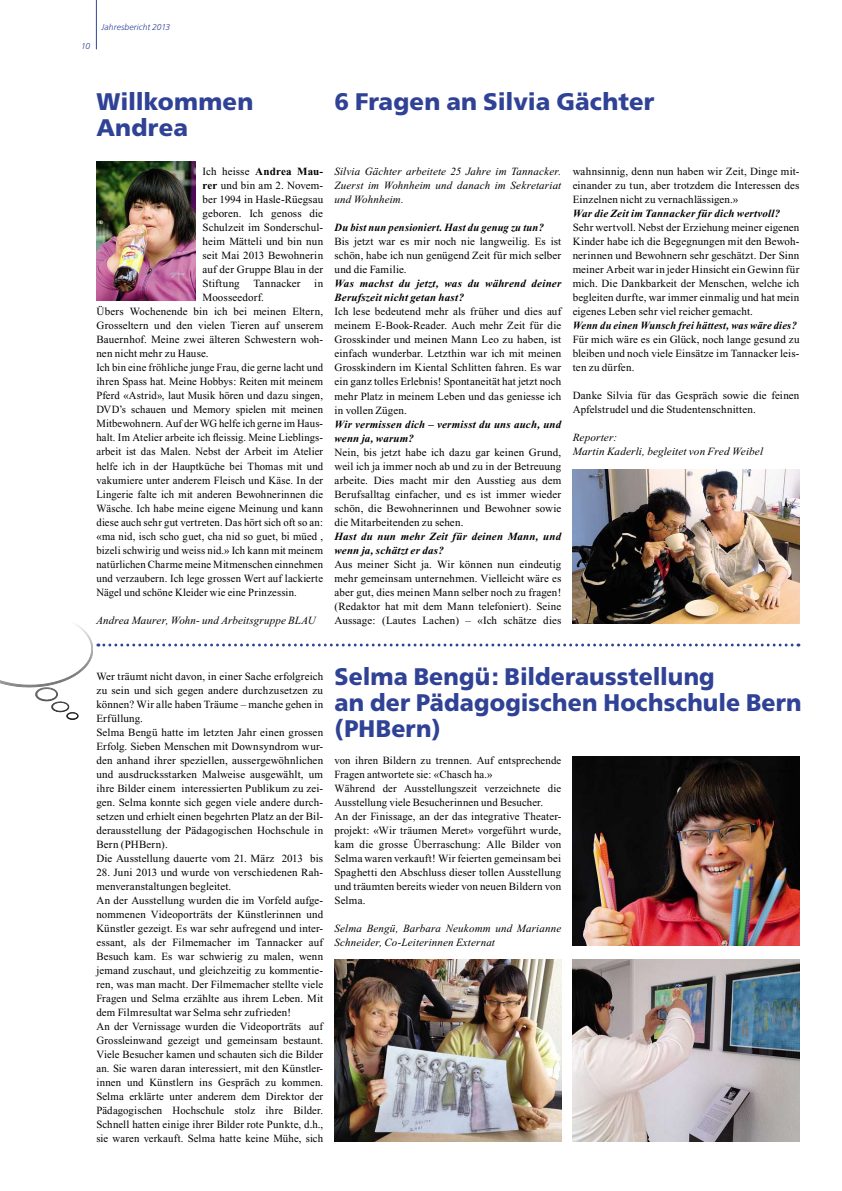
<style>
.page{position:relative;width:842px;height:1191px;background:#fff}
.page>*{position:absolute;margin:0;border:0;box-sizing:border-box;transform-origin:0 0}
.t1{font:900 24px/26px "Frutiger";letter-spacing:.005em;color:#304296;scale:.96 1}
.t2{font:900 24px/26px "Frutiger";letter-spacing:.005em;color:#304296}
.t3{font:11px/14px "Times New Roman";letter-spacing:.01em;color:#000;text-align:justify}
.t4{font:italic 11px/14px "Times New Roman";letter-spacing:.01em;color:#000}
.t5{font:italic 700 11px/14px "Times New Roman";letter-spacing:.015em;color:#000}
.t6{font:italic 700 11px "Times New Roman";letter-spacing:.015em;color:#000;scale:.95 1}
.t7{font:italic 700 11px "Times New Roman";letter-spacing:.015em;color:#000;scale:.96 1}
.t8{font:italic 300 8.5px "Frutiger";letter-spacing:.01em;color:#304296}
.s1{font-weight:700}
</style>
<div class="page">
<hr style="left:96px;top:0;width:1px;height:49px;background:#304296">
<img style="left:96px;top:162px;width:99px;height:138px">
<svg style="left:0;top:612px;width:799px;height:107px"></svg>
<img style="left:334px;top:959px;width:227px;height:182px">
<img style="left:573px;top:756px;width:226px;height:189px">
<img style="left:573px;top:959px;width:226px;height:182px">
<img style="left:573px;top:469px;width:226px;height:154px">
<p class="t8" style="left:81px;top:42px;width:11px">10</p>
<p class="t8" style="left:102px;top:23px;width:70px">Jahresbericht 2013</p>
<h1 class="t2" style="left:96px;top:88px;width:158px">Willkommen<br>Andrea</h1>
<p class="t3" style="left:203px;top:166px;width:122px">Ich heisse <span class="s1">Andrea Mau&shy;rer</span> und bin am 2. Novem&shy;ber 1994 in Hasle-Rüegsau geboren. Ich genoss die Schulzeit im Sonderschul&shy;heim Mätteli und bin nun seit Mai 2013 Bewohnerin auf der Gruppe Blau in der Stiftung</p>
<p class="t3" style="left:253px;top:278px;width:49px">Tannacker</p>
<p class="t3" style="left:314px;top:278px;width:10px">in</p>
<p class="t3" style="left:96px;top:292px;width:228px;text-align:left;text-indent:106px">Moosseedorf.<br>Übers Wochenende bin ich bei meinen Eltern, Grosseltern und den vielen Tieren auf unserem Bauernhof. Meine zwei älteren Schwestern woh&shy;nen nicht mehr zu Hause.<br>Ich bin eine fröhliche junge Frau, die gerne lacht und ihren Spass hat. Meine Hobbys: Reiten mit meinem Pferd «Astrid», laut Musik hören und dazu singen, DVD’s schauen und Memory spielen mit meinen Mitbewohnern. Auf der WG helfe ich gerne im Haus&shy;halt. Im Atelier arbeite ich fleissig. Meine Lieblings&shy;arbeit ist das Malen. Nebst der Arbeit im Atelier helfe ich in der Hauptküche bei Thomas mit und vakumiere unter anderem Fleisch und Käse. In der Lingerie falte ich mit anderen Bewohnerinnen die Wäsche. Ich habe meine eigene Meinung und kann diese auch sehr gut vertreten. Das hört sich oft so an: «ma nid, isch scho guet, cha nid so guet, bi müed , bizeli schwirig und weiss nid.» Ich kann mit meinem natürlichen Charme meine Mitmenschen einnehmen und verzaubern. Ich lege grossen Wert auf lackierte Nägel und schöne Kleider wie eine Prinzessin.</p>
<p class="t4" style="left:96px;top:614px;width:221px">Andrea Maurer, Wohn- und Arbeitsgruppe BLAU</p>
<h1 class="t2" style="left:334px;top:88px;width:322px">6 Fragen an Silvia Gächter</h1>
<p class="t4" style="left:334px;top:166px;width:228px;text-align:justify">Silvia Gächter arbeitete 25 Jahre im Tannacker.<br>Zuerst im Wohnheim und danach im Sekretariat und Wohnheim.</p>
<p class="t7" style="left:334px;top:222px;width:220px">Du bist nun pensioniert. Hast du genug zu tun?</p>
<p class="t3" style="left:334px;top:236px;width:228px">Bis jetzt war es mir noch nie langweilig. Es ist schön, habe ich nun genügend Zeit für mich selber und die Familie.</p>
<p class="t5" style="left:334px;top:277px;width:228px">Was machst du jetzt, was du während deiner<br>Berufszeit nicht getan hast?</p>
<p class="t3" style="left:334px;top:306px;width:228px">Ich lese bedeutend mehr als früher und dies auf meinem E-Book-Reader. Auch mehr Zeit für die Grosskinder und meinen Mann Leo zu haben, ist einfach wunderbar. Letzthin war ich mit meinen Grosskindern im Kiental Schlitten fahren. Es war ein ganz tolles Erlebnis! Spontaneität hat jetzt noch mehr Platz in meinem Leben und das geniesse ich in vollen Zügen.</p>
<p class="t5" style="left:334px;top:417px;width:228px">Wir vermissen dich – vermisst du uns auch, und wenn ja, warum?</p>
<p class="t3" style="left:334px;top:446px;width:228px">Nein, bis jetzt habe ich dazu gar keinen Grund, weil ich ja immer noch ab und zu in der Betreuung arbeite. Dies macht mir den Ausstieg aus dem Berufsalltag einfacher, und es ist immer wieder schön, die Bewohnerinnen und Bewohner sowie die Mitarbeitenden zu sehen.</p>
<p class="t5" style="left:334px;top:529px;width:228px">Hast du nun mehr Zeit für deinen Mann, und wenn ja, schätzt er das?</p>
<p class="t3" style="left:334px;top:558px;width:228px">Aus meiner Sicht ja. Wir können nun eindeutig mehr gemeinsam unternehmen. Vielleicht wäre es aber gut, dies meinen Mann selber noch zu fragen! (Redaktor hat mit dem Mann telefoniert). Seine Aussage: (Lautes Lachen) – «Ich schätze dies</p>
<p class="t3" style="left:573px;top:166px;width:228px">wahnsinnig, denn nun haben wir Zeit, Dinge mit&shy;einander zu tun, aber trotzdem die Interessen des Einzelnen nicht zu vernachlässigen.»</p>
<p class="t5" style="left:573px;top:207px;width:209px">War die Zeit im Tannacker für dich wertvoll?</p>
<p class="t3" style="left:573px;top:222px;width:228px">Sehr wertvoll. Nebst der Erziehung meiner eigenen Kinder habe ich die Begegnungen mit den Bewoh&shy;nerinnen und Bewohnern sehr geschätzt. Der Sinn meiner Arbeit war in jeder Hinsicht ein Gewinn für mich. Die Dankbarkeit der Menschen, welche ich begleiten durfte, war immer einmalig und hat mein eigenes Leben sehr viel reicher gemacht.</p>
<p class="t6" style="left:573px;top:320px;width:238px">Wenn du einen Wunsch frei hättest, was wäre dies?</p>
<p class="t3" style="left:573px;top:334px;width:228px">Für mich wäre es ein Glück, noch lange gesund zu bleiben und noch viele Einsätze im Tannacker leis&shy;ten zu dürfen.</p>
<p class="t3" style="left:573px;top:390px;width:228px">Danke Silvia für das Gespräch sowie die feinen<br>Apfelstrudel und die Studentenschnitten.</p>
<p class="t4" style="left:573px;top:432px;width:192px">Reporter:<br>Martin Kaderli, begleitet von Fred Weibel</p>
<p class="t3" style="left:96px;top:670px;width:228px;text-align:left">Wer träumt nicht davon, in einer Sache erfolgreich zu sein und sich gegen andere durchzusetzen zu können? Wir alle haben Träume – manche gehen in Erfüllung.<br>Selma Bengü hatte im letzten Jahr einen grossen Erfolg. Sieben Menschen mit Downsyndrom wur&shy;den anhand ihrer speziellen, aussergewöhnlichen und ausdrucksstarken Malweise ausgewählt, um ihre Bilder einem interessierten Publikum zu zei&shy;gen. Selma konnte sich gegen viele andere durch&shy;setzen und erhielt einen begehrten Platz an der Bil&shy;derausstellung der Pädagogischen Hochschule in Bern (PHBern).<br>Die Ausstellung dauerte vom 21. März 2013 bis</p>
<p class="t3" style="left:96px;top:866px;width:228px;text-align:left">28. Juni 2013 und wurde von verschiedenen Rah&shy;menveranstaltungen begleitet.<br>An der Ausstellung wurden die im Vorfeld aufge&shy;nommenen Videoporträts der Künstlerinnen und Künstler gezeigt. Es war sehr aufregend und inter&shy;essant, als der Filmemacher im Tannacker auf Besuch kam. Es war schwierig zu malen, wenn jemand zuschaut, und gleichzeitig zu kommentie&shy;ren, was man macht. Der Filmemacher stellte viele Fragen und Selma erzählte aus ihrem Leben. Mit dem Filmresultat war Selma sehr zufrieden!<br>An der Vernissage wurden die Videoporträts auf Grossleinwand gezeigt und gemeinsam bestaunt.<br>Viele Besucher kamen und schauten sich die Bilder an. Sie waren daran interessiert, mit den Künstler&shy;innen und Künstlern ins Gespräch zu kommen.<br>Selma erklärte unter anderem dem Direktor der Pädagogischen Hochschule stolz ihre Bilder.<br>Schnell hatten einige ihrer Bilder rote Punkte, d.h., sie waren verkauft. Selma hatte keine Mühe, sich</p>
<h1 class="t1" style="left:334px;top:663px;width:488px">Selma Bengü: Bilderausstellung<br>an der Pädagogischen Hochschule Bern (PHBern)</h1>
<p class="t3" style="left:334px;top:754px;width:228px;text-align:left">von ihren Bildern zu trennen. Auf entsprechende Fragen antwortete sie: «Chasch ha.»<br>Während der Ausstellungszeit verzeichnete die Ausstellung viele Besucherinnen und Besucher.<br>An der Finissage, an der das integrative Theater&shy;projekt: «Wir träumen Meret» vorgeführt wurde, kam die grosse Überraschung: Alle Bilder von Selma waren verkauft! Wir feierten gemeinsam bei Spaghetti den Abschluss dieser tollen Ausstellung und träumten bereits wieder von neuen Bildern von Selma.</p>
<p class="t4" style="left:334px;top:922px;width:228px">Selma Bengü, Barbara Neukomm und Marianne<br>Schneider, Co-Leiterinnen Externat</p>
</div>
